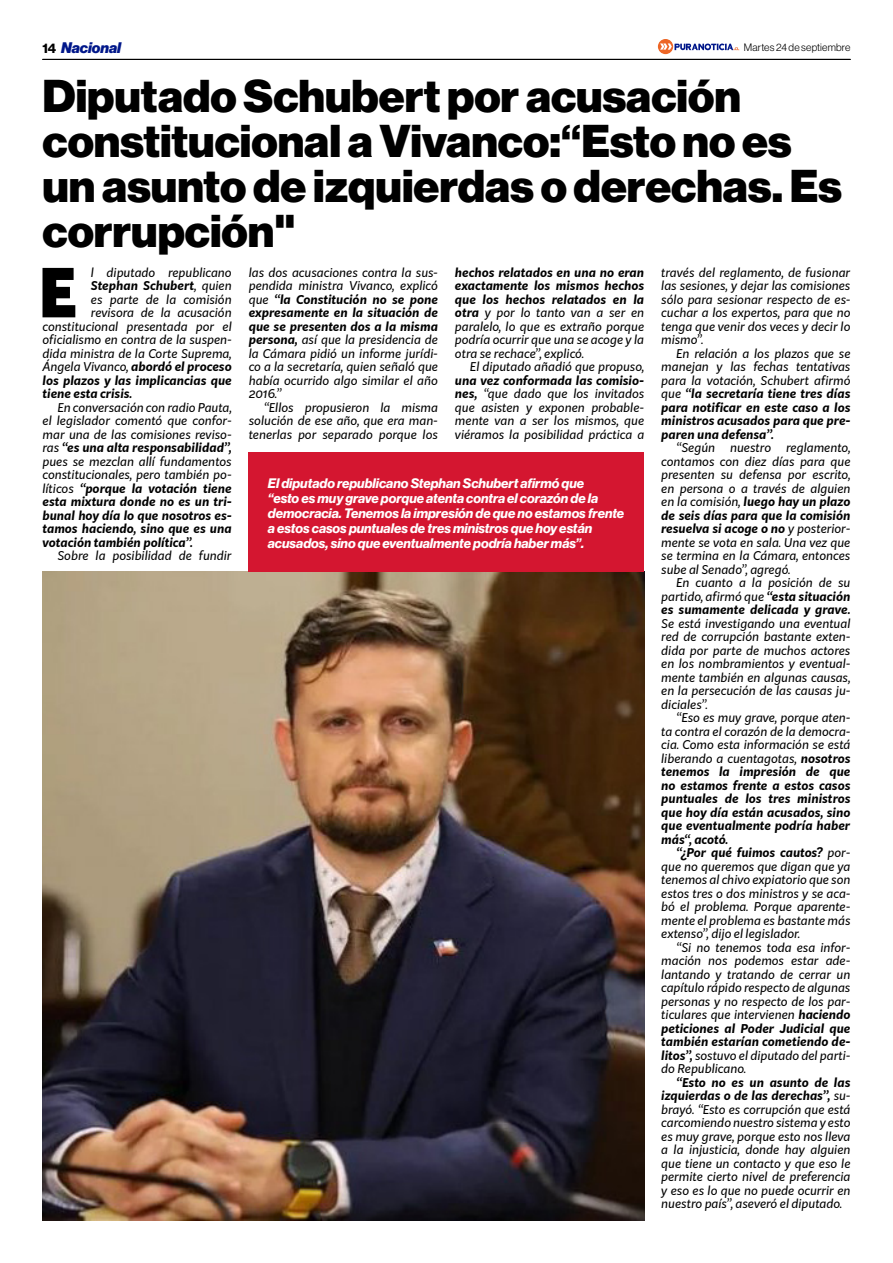
<style>
.page{position:relative;width:893px;height:1263px;background:#fff}
.page>*{position:absolute;margin:0;border:0;box-sizing:border-box;transform-origin:0 0}
.t1{font:900 66.3px "Kit Sans";color:#000}
.t2{font:45px/45px "N Haas Grotesk DS Pro 95 Blk";color:#000}
.t3{font:15px "N Haas Grotesk DS Pro 96 Blk It";color:#00178a}
.t4{font:13.5px/15px "N Haas Grotesk DS Pro 76 Bd It";color:#fff}
.t5{font:italic 12px/13.5px "Kit Sans";color:#000;text-align:justify}
.t6{font:italic 700 12px/13.5px "Kit Sans";color:#000;text-align:justify}
.t7{font:10.5px "N Haas Grotesk DS Pro 45 Lt";letter-spacing:.02em;color:#000}
.s1{font-family:"N Haas Grotesk DS Pro 75 Bd";font-size:13.5px;color:#000}
.s2{font-weight:700}
.s3{font-weight:400}
</style>
<div class="page">
<hr style="left:43px;top:59px;width:807px;height:1px;background:#000">
<svg style="left:658px;top:39px;width:81px;height:15px"></svg>
<img style="left:43px;top:572px;width:601px;height:648px">
<div style="left:249px;top:453px;width:395px;height:119px;background:#d41630"></div>
<p class="t3" style="left:43px;top:39px;width:80px"><span class="s1">14</span> Nacional</p>
<p class="t7" style="left:744px;top:41px;width:108px">Martes 24 de septiembre</p>
<h2 class="t2" style="left:43px;top:74px;width:801px">Diputado Schubert por acusación constitucional a Vivanco:“Esto no es un asunto de izquierdas o derechas. Es corrupción"</h2>
<p class="t5" style="left:249px;top:265px;width:191px">las dos acusaciones contra la sus&shy;pendida ministra Vivanco, explicó que <span class="s2">“la Constitución no se pone expresamente en la situación de que se presenten dos a la misma persona,</span> así que la presidencia de la Cámara pidió un informe jurídi&shy;co a la secretaría, quien señaló que había ocurrido algo similar el año 2016.”</p>
<p class="t5" style="left:249px;top:400px;width:191px;text-indent:15px">“Ellos propusieron la misma solución de ese año, que era man&shy;tenerlas por separado porque los</p>
<p class="t5" style="left:661px;top:265px;width:191px">través del reglamento, de fusionar las sesiones, y dejar las comisiones sólo para sesionar respecto de es&shy;cuchar a los expertos, para que no tenga que venir dos veces y decir lo mismo”.</p>
<p class="t6" style="left:661px;top:346px;width:191px;text-indent:15px"><span class="s3">En relación a los plazos que se manejan y las fechas tentativas para la votación, Schubert afirmó que</span> “la secretaría tiene tres días para notificar en este caso a los ministros acusados para que pre&shy;paren una defensa”.</p>
<p class="t5" style="left:661px;top:440px;width:191px;text-indent:15px">“Según nuestro reglamento, contamos con diez días para que presenten su defensa por escrito, en persona o a través de alguien en la comisión, <span class="s2">luego hay un plazo de seis días para que la comisión resuelva si acoge o no</span> y posterior&shy;mente se vota en sala. Una vez que se termina en la Cámara, entonces sube al Senado”, agregó.</p>
<p class="t5" style="left:661px;top:575px;width:191px;text-indent:15px">En cuanto a la posición de su partido, afirmó que <span class="s2">“esta situación es sumamente delicada y grave.</span></p>
<p class="t5" style="left:661px;top:616px;width:191px">Se está investigando una eventual red de corrupción bastante exten&shy;dida por parte de muchos actores en los nombramientos y eventual&shy;mente también en algunas causas, en la persecución de las causas ju&shy;diciales”.</p>
<p class="t6" style="left:661px;top:710px;width:191px;text-indent:15px"><span class="s3">“Eso es muy grave, porque aten&shy;ta contra el corazón de la democra&shy;cia. Como esta información se está liberando a cuentagotas,</span> nosotros tenemos la impresión de que no estamos frente a estos casos puntuales de los tres ministros que hoy día están acusados, sino que eventualmente podría haber más“, acotó.</p>
<p class="t5" style="left:661px;top:845px;width:191px;text-indent:15px"><span class="s2">“¿Por qué fuimos cautos?</span> por&shy;que no queremos que digan que ya tenemos al chivo expiatorio que son estos tres o dos ministros y se aca&shy;bó el problema. Porque aparente&shy;mente el problema es bastante más extenso”, dijo el legislador.</p>
<p class="t5" style="left:661px;top:940px;width:191px;text-indent:15px">“Si no tenemos toda esa infor&shy;mación nos podemos estar ade&shy;lantando y tratando de cerrar un capítulo rápido respecto de algunas personas y no respecto de los par&shy;ticulares que intervienen <span class="s2">haciendo peticiones al Poder Judicial que también estarían cometiendo de&shy;litos”,</span> sostuvo el diputado del parti&shy;do Republicano.</p>
<p class="t5" style="left:661px;top:1075px;width:191px;text-indent:15px"><span class="s2">“Esto no es un asunto de las izquierdas o de las derechas”,</span> su&shy;brayó. “Esto es corrupción que está carcomiendo nuestro sistema y esto es muy grave, porque esto nos lleva a la injusticia, donde hay alguien que tiene un contacto y que eso le permite cierto nivel de preferencia y eso es lo que no puede ocurrir en nuestro país”, aseveró el diputado.</p>
<p class="t5" style="left:455px;top:265px;width:191px"><span class="s2">hechos relatados en una no eran exactamente los mismos hechos que los hechos relatados en la otra</span> y por lo tanto van a ser en paralelo, lo que es extraño porque podría ocurrir que una se acoge y la otra se rechace”, explicó.</p>
<p class="t5" style="left:470px;top:359px;width:176px">El diputado añadió que propuso,</p>
<p class="t5" style="left:455px;top:373px;width:191px"><span class="s2">una vez conformada las comisio&shy;nes,</span> “que dado que los invitados que asisten y exponen probable&shy;mente van a ser los mismos, que viéramos la posibilidad práctica a</p>
<h1 class="t1" style="left:39px;top:233px;width:40px">E</h1>
<p class="t5" style="left:91px;top:265px;width:142px">l diputado republicano</p>
<p class="t6" style="left:91px;top:278px;width:142px">Stephan Schubert<span class="s3">, quien</span></p>
<p class="t5" style="left:91px;top:292px;width:142px">es parte de la comisión</p>
<p class="t5" style="left:91px;top:305px;width:142px">revisora de la acusación</p>
<p class="t5" style="left:43px;top:319px;width:191px">constitucional presentada por el</p>
<p class="t5" style="left:43px;top:332px;width:191px">oficialismo en contra de la suspen-</p>
<p class="t5" style="left:43px;top:346px;width:191px">dida ministra de la Corte Suprema,</p>
<p class="t6" style="left:43px;top:359px;width:191px"><span class="s3">Ángela Vivanco,</span> abordó el proceso</p>
<p class="t6" style="left:43px;top:373px;width:191px">los plazos y las implicancias que</p>
<p class="t6" style="left:43px;top:386px;width:91px">tiene esta crisis.</p>
<p class="t5" style="left:43px;top:400px;width:191px;text-indent:15px">En conversación con radio Pauta, el legislador comentó que confor&shy;mar una de las comisiones reviso&shy;ras <span class="s2">“es una alta responsabilidad”, </span>pues se mezclan allí fundamentos constitucionales, pero también po&shy;líticos <span class="s2">“porque la votación tiene esta mixtura donde no es un tri&shy;bunal hoy día lo que nosotros es&shy;tamos haciendo, sino que es una votación también política”.</span></p>
<p class="t5" style="left:58px;top:548px;width:176px">Sobre la posibilidad de fundir</p>
<p class="t4" style="left:268px;top:476px;width:358px">El diputado republicano Stephan Schubert afirmó que<br>“esto es muy grave porque atenta contra el corazón de la democracia. Tenemos la impresión de que no estamos frente a estos casos puntuales de tres ministros que hoy están acusados, sino que eventualmente podría haber más”.</p>
</div>
